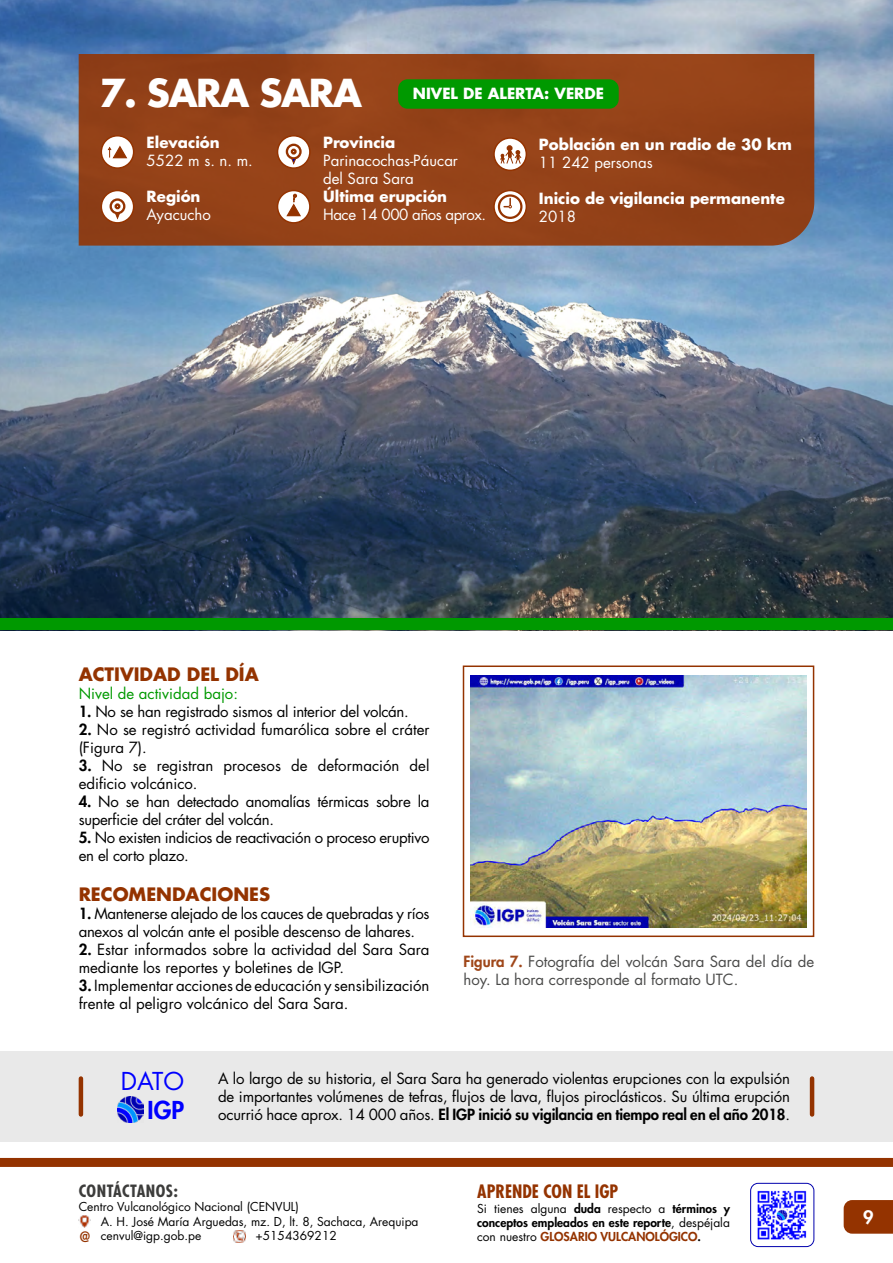
<style>
.page{position:relative;width:893px;height:1263px;background:#fff}
.page>*{position:absolute;margin:0;border:0;box-sizing:border-box;transform-origin:0 0}
.t1{font:700 37.5px "Futura Std";letter-spacing:-.04em;color:#fff}
.t2{font:24px "Futura Std";color:#00f}
.t3{font:800 24px "Futura Std";color:#00f}
.t4{font:700 18px "Futura Std";color:#943300}
.t5{font:700 condensed 18px "Futura Std";color:#943300}
.t6{font:800 18px "Futura Std";color:#fff}
.t7{font:700 condensed 16.5px "Futura Std";letter-spacing:.03em;color:#3c3c3b}
.t8{font:15px/18px "Futura Std";letter-spacing:-.01em;color:#000}
.t9{font:700 15px "Futura Std";color:#fff}
.t10{font:15px/18px "Futura Std";color:#4a4a49}
.t11{font:15px/18px "Futura Std";color:#fff}
.t12{font:15px "Futura Std";color:#090}
.t13{font:15px "Futura Std";letter-spacing:-.03em;color:#fff}
.t14{font:500 condensed 13.95px "Futura";color:#943300}
.t15{font:12px/14.4px "Futura Std";color:#000}
.t16{font:800 12px/14.4px "Futura Std";color:#000}
.t17{font:800 12px "Futura Std";color:#943300}
.s1{font-weight:800}
.s2{font-weight:800;color:#9f471a}
.s3{font-weight:400}
.s4{font-weight:400;color:#000}
.s5{color:#000}
</style>
<div class="page">
<svg style="left:844px;top:1200px;width:49px;height:34px;background:#963807"></svg>
<img style="left:757px;top:1190px;width:50px;height:50px">
<div style="left:750px;top:1183px;width:64px;height:64px;border:1px solid #0000ad;border-radius:7px"></div>
<svg style="left:79px;top:1216px;width:12px;height:11px"></svg>
<svg style="left:233px;top:1230px;width:12px;height:12px"></svg>
<div style="left:0;top:1158px;width:893px;height:9px;background:#943300"></div>
<img style="left:0;top:0;width:893px;height:618px">
<div style="left:79px;top:54px;width:735px;height:192px;background:#944218"></div>
<div style="left:398px;top:79px;width:221px;height:30px;background:#090;border-radius:9px"></div>
<div style="left:101px;top:136px;width:33px;height:32px;background:#fff;border-radius:50%"></div>
<div style="left:101px;top:135px;width:33px;height:34px;border:2px solid #943300;border-radius:50%"></div>
<svg style="left:107px;top:145px;width:21px;height:14px"></svg>
<svg style="left:101px;top:190px;width:33px;height:33px"></svg>
<div style="left:101px;top:190px;width:33px;height:34px;border:2px solid #943300;border-radius:50%"></div>
<svg style="left:111px;top:200px;width:13px;height:13px"></svg>
<div style="left:110px;top:198px;width:15px;height:16px;border:2px solid #943300;border-radius:50%"></div>
<svg style="left:115px;top:203px;width:5px;height:16px"></svg>
<div style="left:278px;top:136px;width:32px;height:32px;background:#fff;border-radius:50%"></div>
<div style="left:277px;top:135px;width:34px;height:34px;border:2px solid #943300;border-radius:50%"></div>
<svg style="left:287px;top:145px;width:13px;height:13px"></svg>
<div style="left:286px;top:144px;width:16px;height:16px;border:2px solid #943300;border-radius:50%"></div>
<svg style="left:291px;top:149px;width:6px;height:15px"></svg>
<svg style="left:278px;top:190px;width:32px;height:33px"></svg>
<div style="left:277px;top:190px;width:34px;height:34px;border:2px solid #943300;border-radius:50%"></div>
<svg style="left:285px;top:194px;width:17px;height:23px"></svg>
<svg style="left:494px;top:138px;width:32px;height:32px"></svg>
<div style="left:493px;top:137px;width:34px;height:34px;border:2px solid #943300;border-radius:50%"></div>
<svg style="left:500px;top:145px;width:22px;height:19px"></svg>
<svg style="left:494px;top:191px;width:32px;height:32px"></svg>
<div style="left:493px;top:190px;width:34px;height:34px;border:2px solid #943300;border-radius:50%"></div>
<svg style="left:499px;top:195px;width:22px;height:23px"></svg>
<div style="left:498px;top:194px;width:24px;height:25px;border:2px solid #943300;border-radius:50%"></div>
<svg style="left:504px;top:198px;width:8px;height:10px"></svg>
<img style="left:470px;top:675px;width:336px;height:252px">
<div style="left:463px;top:665px;width:351px;height:272px;border:2px solid #943300"></div>
<div style="left:0;top:1051px;width:893px;height:90px;background:#e9e9e9"></div>
<div style="left:0;top:618px;width:893px;height:12px;background:#090"></div>
<img style="left:118px;top:1096px;width:26px;height:26px">
<hr style="left:79px;top:1078px;width:4px;height:36px;background:#943300">
<hr style="left:810px;top:1078px;width:4px;height:36px;background:#943300">
<h1 class="t1" style="left:100px;top:68px;width:264px">7. SARA SARA</h1>
<p class="t9" style="left:413px;top:83px;width:193px">NIVEL DE ALERTA: VERDE</p>
<p class="t9" style="left:147px;top:133px;width:75px">Elevación</p>
<p class="t11" style="left:147px;top:152px;width:108px">5522 m s. n. m.</p>
<p class="t9" style="left:147px;top:187px;width:55px">Región</p>
<p class="t11" style="left:147px;top:206px;width:66px">Ayacucho</p>
<p class="t9" style="left:323px;top:133px;width:74px">Provincia</p>
<p class="t11" style="left:323px;top:152px;width:136px">Parinacochas-Páucar del Sara Sara</p>
<p class="t9" style="left:323px;top:187px;width:126px">Última erupción</p>
<p class="t13" style="left:323px;top:205px;width:164px">Hace 14 000 años aprox.</p>
<p class="t9" style="left:539px;top:134px;width:255px">Población en un radio de 30 km</p>
<p class="t11" style="left:539px;top:153px;width:115px">11 242 personas</p>
<p class="t9" style="left:539px;top:188px;width:247px">Inicio de vigilancia permanente</p>
<p class="t11" style="left:539px;top:207px;width:38px">2018</p>
<p class="t4" style="left:79px;top:662px;width:182px">ACTIVIDAD DEL DÍA</p>
<p class="t12" style="left:79px;top:684px;width:161px">Nivel de actividad bajo:</p>
<p class="t8" style="left:79px;top:703px;width:332px"><span class="s1">1.</span> No se han registrado sismos al interior del volcán.</p>
<p class="t8" style="left:79px;top:721px;width:352px"><span class="s1">2.</span> No se registró actividad fumarólica sobre el cráter (Figura 7).</p>
<p class="t8" style="left:79px;top:757px;width:352px"><span class="s1">3.</span> No se registran procesos de deformación del edificio volcánico.</p>
<p class="t8" style="left:79px;top:793px;width:352px"><span class="s1">4.</span> No se han detectado anomalías térmicas sobre la superficie del cráter del volcán.</p>
<p class="t8" style="left:79px;top:829px;width:352px"><span class="s1">5.</span> No existen indicios de reactivación o proceso eruptivo en el corto plazo.</p>
<p class="t4" style="left:79px;top:882px;width:193px">RECOMENDACIONES</p>
<p class="t8" style="left:79px;top:904px;width:352px"><span class="s1">1.</span> Mantenerse alejado de los cauces de quebradas y ríos anexos al volcán ante el posible descenso de lahares.</p>
<p class="t8" style="left:79px;top:940px;width:352px"><span class="s1">2.</span> Estar informados sobre la actividad del Sara Sara mediante los reportes y boletines de IGP.</p>
<p class="t8" style="left:79px;top:976px;width:352px"><span class="s1">3.</span> Implementar acciones de educación y sensibilización frente al peligro volcánico del Sara Sara.</p>
<p class="t10" style="left:463px;top:953px;width:352px"><span class="s2">Figura 7.</span> Fotografía del volcán Sara Sara del día de hoy. La hora corresponde al formato UTC.</p>
<h2 class="t2" style="left:121px;top:1066px;width:65px">DATO</h2>
<h2 class="t3" style="left:148px;top:1095px;width:38px">IGP</h2>
<p class="t8" style="left:218px;top:1070px;width:573px;text-align:justify">A lo largo de su historia, el Sara Sara ha generado violentas erupciones con la expulsión de importantes volúmenes de tefras, flujos de lava, flujos piroclásticos. Su última erupción ocurrió hace aprox. 14 000 años. <span class="s1">El IGP inició su vigilancia en tiempo real en el año 2018</span>.</p>
<p class="t7" style="left:79px;top:1180px;width:101px">CONTÁCTANOS:</p>
<p class="t15" style="left:101px;top:1200px;width:319px;text-indent:-22px">Centro Vulcanológico Nacional (CENVUL)<br>A. H. José María Arguedas, mz. D, lt. 8, Sachaca, Arequipa cenvul@igp.gob.pe</p>
<p class="t5" style="left:477px;top:1180px;width:143px">APRENDE CON EL IGP</p>
<p class="t16" style="left:477px;top:1201px;width:254px"><span class="s3">Si tienes alguna</span> duda <span class="s3">respecto a</span> términos y conceptos empleados en este reporte<span class="s3">, despéjala</span></p>
<p class="t14" style="left:80px;top:1228px;width:12px">@</p>
<p class="t17" style="left:477px;top:1229px;width:225px"><span class="s4">con nuestro</span> GLOSARIO VULCANOLÓGICO<span class="s5">.</span></p>
<p class="t15" style="left:255px;top:1228px;width:83px">+5154369212</p>
<p class="t6" style="left:863px;top:1205px;width:12px">9</p>
</div>
